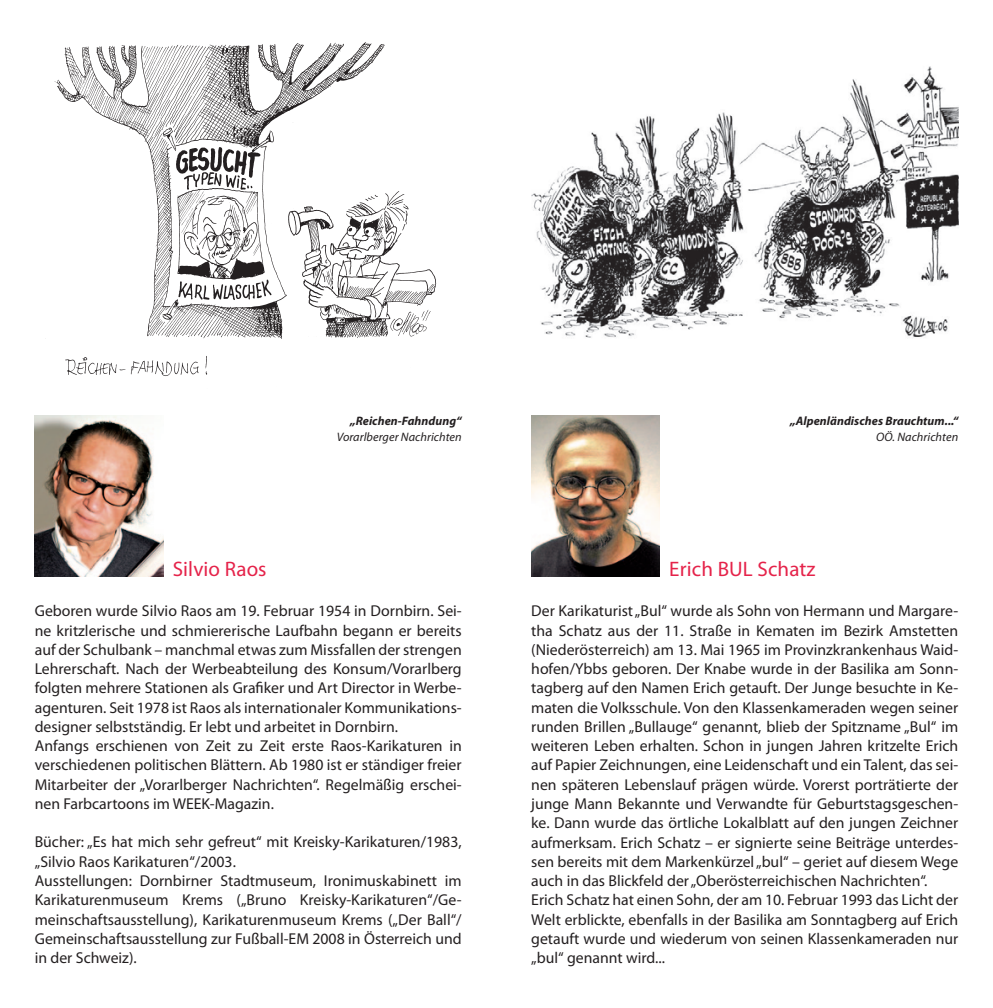
<style>
.page{position:relative;width:993px;height:1008px;background:#fff}
.page>*{position:absolute;margin:0;border:0;box-sizing:border-box;transform-origin:0 0}
.t1{font:21px "Myriad Pro";letter-spacing:.005em;color:#e5234a}
.t2{font:15.75px/19.2px "Myriad Pro";color:#231f20}
.t3{font:italic 700 12.25px "Myriad Pro";letter-spacing:.005em;color:#231f20}
.t4{font:italic 12.25px "Myriad Pro";letter-spacing:.005em;color:#231f20}
</style>
<div class="page">
<img style="left:54px;top:42px;width:383px;height:334px">
<img style="left:531px;top:66px;width:426px;height:272px">
<img style="left:35px;top:415px;width:128px;height:160px">
<img style="left:531px;top:415px;width:128px;height:160px">
<p class="t3" style="left:350px;top:413px;width:113px">„Reichen-Fahndung“</p>
<p class="t4" style="left:336px;top:429px;width:126px">Vorarlberger Nachrichten</p>
<p class="t3" style="left:789px;top:413px;width:170px">„Alpenländisches Brauchtum...“</p>
<p class="t4" style="left:876px;top:429px;width:83px">OÖ. Nachrichten</p>
<h1 class="t1" style="left:173px;top:555px;width:95px">Silvio Raos</h1>
<h1 class="t1" style="left:669px;top:555px;width:148px">Erich BUL Schatz</h1>
<p class="t2" style="left:531px;top:601px;width:428px">Der Karikaturist „Bul“ wurde als Sohn von Hermann und Margare&shy;tha Schatz aus der 11. Straße in Kematen im Bezirk Amstetten (Niederösterreich) am 13. Mai 1965 im Provinzkrankenhaus Waid&shy;hofen/Ybbs geboren. Der Knabe wurde in der Basilika am Sonn&shy;tagberg auf den Namen Erich getauft. Der Junge besuchte in Ke&shy;maten die Volksschule. Von den Klassenkameraden wegen seiner runden Brillen „Bullauge“ genannt, blieb der Spitzname „Bul“ im weiteren Leben erhalten. Schon in jungen Jahren kritzelte Erich auf Papier Zeichnungen, eine Leidenschaft und ein Talent, das sei&shy;nen späteren Lebenslauf prägen würde. Vorerst porträtierte der junge Mann Bekannte und Verwandte für Geburtstagsgeschen&shy;ke. Dann wurde das örtliche Lokalblatt auf den jungen Zeichner aufmerksam. Erich Schatz – er signierte seine Beiträge unterdes&shy;sen bereits mit dem Markenkürzel „bul“ – geriet auf diesem Wege auch in das Blickfeld der „Oberösterreichischen Nachrichten“.<br>Erich Schatz hat einen Sohn, der am 10. Februar 1993 das Licht der Welt erblickte, ebenfalls in der Basilika am Sonntagberg auf Erich getauft wurde und wiederum von seinen Klassenkameraden nur „bul“ genannt wird...</p>
<p class="t2" style="left:35px;top:601px;width:428px">Geboren wurde Silvio Raos am 19. Februar 1954 in Dornbirn. Sei&shy;ne kritzlerische und schmiererische Laufbahn begann er bereits auf der Schulbank – manchmal etwas zum Missfallen der strengen Lehrerschaft. Nach der Werbeabteilung des Konsum/Vorarlberg folgten mehrere Stationen als Grafiker und Art Director in Werbe&shy;agenturen. Seit 1978 ist Raos als internationaler Kommunikations&shy;designer selbstständig. Er lebt und arbeitet in Dornbirn.<br>Anfangs erschienen von Zeit zu Zeit erste Raos-Karikaturen in verschiedenen politischen Blättern. Ab 1980 ist er ständiger freier Mitarbeiter der „Vorarlberger Nachrichten“. Regelmäßig erschei&shy;nen Farbcartoons im WEEK-Magazin.</p>
<p class="t2" style="left:35px;top:832px;width:428px">Bücher: „Es hat mich sehr gefreut“ mit Kreisky-Karikaturen/1983, „Silvio Raos Karikaturen“/2003.<br>Ausstellungen: Dornbirner Stadtmuseum, Ironimuskabinett im Karikaturenmuseum Krems („Bruno Kreisky-Karikaturen“/Ge&shy;meinschaftsausstellung), Karikaturenmuseum Krems („Der Ball“/ Gemeinschaftsausstellung zur Fußball-EM 2008 in Österreich und in der Schweiz).</p>
</div>
